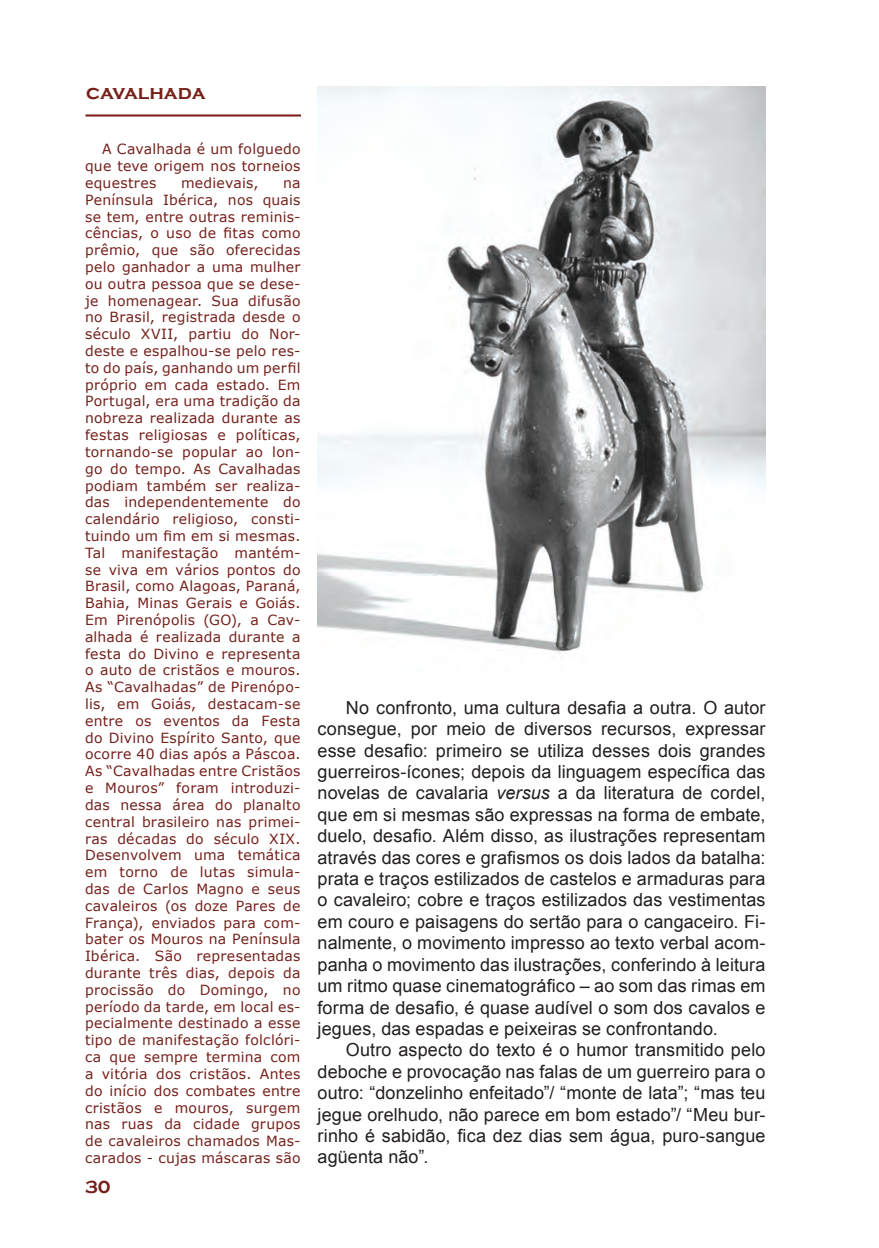
<style>
.page{position:relative;width:879px;height:1248px;background:#fff}
.page>*{position:absolute;margin:0;border:0;box-sizing:border-box;transform-origin:0 0}
.t1{font:700 20px "Copperplate Gothic";color:#76201a}
.t2{font:18px/21.4px "Arial";letter-spacing:.005em;color:#231f20;text-align:justify}
.t3{font:700 18px "Copperplate Gothic";color:#76201a}
.t4{font:14px/16.8px "Verdana";letter-spacing:.02em;color:#75211c;text-align:justify}
.s1{font-style:italic}
</style>
<div class="page">
<hr style="left:85px;top:114px;width:216px;height:2px;background:#771a15">
<img style="left:317px;top:86px;width:449px;height:568px">
<h1 class="t1" style="left:86px;top:81px;width:121px">cavalhada</h1>
<p class="t4" style="left:85px;top:141px;width:217px;text-indent:17px">A Cavalhada é um folguedo que teve origem nos torneios equestres</p>
<p class="t4" style="left:181px;top:174px;width:79px">medievais,</p>
<p class="t4" style="left:85px;top:174px;width:217px;text-indent:198px">na Península Ibérica, nos quais se tem, entre outras reminis&shy;cências, o uso de fitas como prêmio, que são oferecidas pelo ganhador a uma mulher ou outra pessoa que se dese&shy;je homenagear. Sua difusão no Brasil, registrada desde o século XVII, partiu do Nor&shy;deste e espalhou-se pelo res&shy;to do país, ganhando um perfil próprio em cada estado. Em Portugal, era uma tradição da nobreza realizada durante as festas religiosas e políticas, tornando-se popular ao lon&shy;go do tempo. As Cavalhadas podiam também ser realiza&shy;das independentemente do calendário religioso, consti&shy;tuindo um fim em si mesmas.<br>Tal manifestação mantém&shy;se viva em vários pontos do Brasil, como Alagoas, Paraná, Bahia, Minas Gerais e Goiás.<br>Em Pirenópolis (GO), a Cav&shy;alhada é realizada durante a festa do Divino e representa o auto de cristãos e mouros.<br>As “Cavalhadas” de Pirenópo&shy;lis, em Goiás, destacam-se entre os eventos da Festa do Divino Espírito Santo, que ocorre 40 dias após a Páscoa.<br>As “Cavalhadas entre Cristãos e Mouros” foram introduzi&shy;das nessa área do planalto central brasileiro nas primei&shy;ras décadas do século XIX.<br>Desenvolvem uma temática em torno de lutas simula&shy;das de Carlos Magno e seus cavaleiros (os doze Pares de França), enviados para com&shy;bater os Mouros na Península Ibérica. São representadas durante três dias, depois da procissão do Domingo, no período da tarde, em local es&shy;pecialmente destinado a esse tipo de manifestação folclóri&shy;ca que sempre termina com a vitória dos cristãos. Antes do início dos combates entre cristãos e mouros, surgem nas ruas da cidade grupos de cavaleiros chamados Mas&shy;carados - cujas máscaras são</p>
<p class="t3" style="left:85px;top:1177px;width:27px">30</p>
<p class="t2" style="left:317px;top:696px;width:449px;text-indent:28px">No confronto, uma cultura desafia a outra. O autor consegue, por meio de diversos recursos, expressar esse desafio: primeiro se utiliza desses dois grandes guerreiros-ícones; depois da linguagem específica das novelas de cavalaria <span class="s1">versus</span> a da literatura de cordel, que em si mesmas são expressas na forma de embate, duelo, desafio. Além disso, as ilustrações representam através das cores e grafismos os dois lados da batalha: prata e traços estilizados de castelos e armaduras para o cavaleiro; cobre e traços estilizados das vestimentas em couro e paisagens do sertão para o cangaceiro. Fi&shy;nalmente, o movimento impresso ao texto verbal acom&shy;panha o movimento das ilustrações, conferindo à leitura um ritmo quase cinematográfico – ao som das rimas em forma de desafio, é quase audível o som dos cavalos e jegues, das espadas e peixeiras se confrontando.</p>
<p class="t2" style="left:317px;top:1039px;width:449px;text-indent:28px">Outro aspecto do texto é o humor transmitido pelo deboche e provocação nas falas de um guerreiro para o outro: “donzelinho enfeitado”/ “monte de lata”; “mas teu jegue orelhudo, não parece em bom estado”/ “Meu bur&shy;rinho é sabidão, fica dez dias sem água, puro-sangue agüenta não”.</p>
</div>
